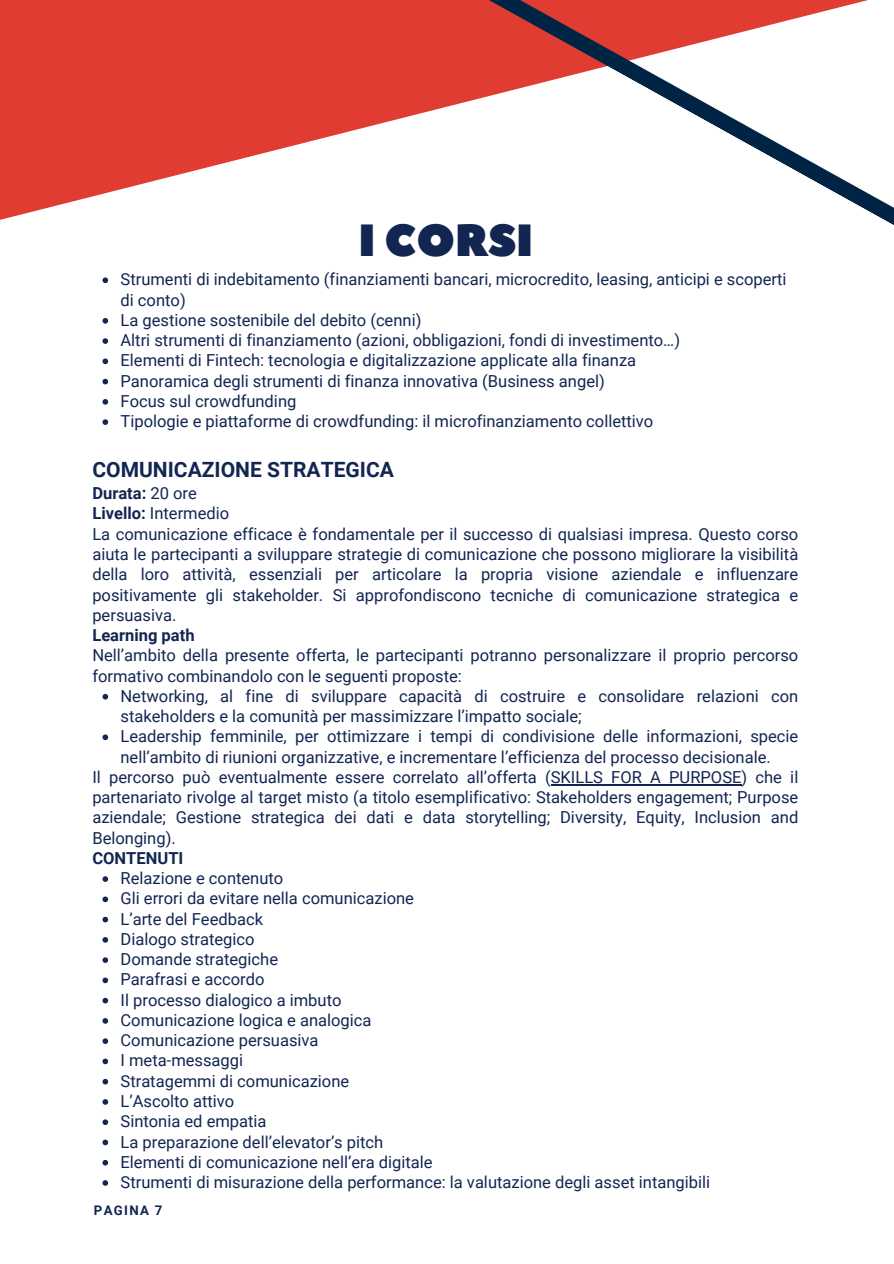
<style>
.page{position:relative;width:894px;height:1264px;background:#fff}
.page>*{position:absolute;margin:0;border:0;box-sizing:border-box;transform-origin:0 0}
.t1{font:45px "Peace Sans";color:#132652}
.t2{font:700 21px "Roboto";color:#132652}
.t3{font:16.5px/20.2px "Roboto";color:#132652}
.t4{font:700 13.2px "Roboto";letter-spacing:.1em;color:#132652}
.s1{font-weight:700}
</style>
<div class="page">
<svg style="left:0;top:0;width:458px;height:341px"></svg>
<svg style="left:102px;top:277px;width:6px;height:6px"></svg>
<svg style="left:102px;top:318px;width:6px;height:5px"></svg>
<svg style="left:102px;top:338px;width:6px;height:6px"></svg>
<svg style="left:102px;top:358px;width:6px;height:6px"></svg>
<svg style="left:102px;top:379px;width:6px;height:5px"></svg>
<svg style="left:102px;top:399px;width:6px;height:5px"></svg>
<svg style="left:102px;top:419px;width:6px;height:6px"></svg>
<svg style="left:102px;top:694px;width:6px;height:5px"></svg>
<svg style="left:102px;top:734px;width:6px;height:6px"></svg>
<hr style="left:550px;top:784px;width:191px;height:1px;background:#132652">
<svg style="left:102px;top:876px;width:6px;height:5px"></svg>
<svg style="left:102px;top:896px;width:6px;height:6px"></svg>
<svg style="left:102px;top:916px;width:6px;height:6px"></svg>
<svg style="left:102px;top:937px;width:6px;height:5px"></svg>
<svg style="left:102px;top:957px;width:6px;height:5px"></svg>
<svg style="left:102px;top:977px;width:6px;height:6px"></svg>
<svg style="left:102px;top:997px;width:6px;height:6px"></svg>
<svg style="left:102px;top:1018px;width:6px;height:5px"></svg>
<svg style="left:102px;top:1038px;width:6px;height:5px"></svg>
<svg style="left:102px;top:1058px;width:6px;height:6px"></svg>
<svg style="left:102px;top:1078px;width:6px;height:6px"></svg>
<svg style="left:102px;top:1099px;width:6px;height:5px"></svg>
<svg style="left:102px;top:1119px;width:6px;height:5px"></svg>
<svg style="left:102px;top:1139px;width:6px;height:6px"></svg>
<svg style="left:102px;top:1159px;width:6px;height:6px"></svg>
<svg style="left:102px;top:1180px;width:6px;height:5px"></svg>
<svg style="left:458px;top:0;width:435px;height:225px"></svg>
<p class="t1" style="left:358px;top:211px;width:176px">I CORSI</p>
<p class="t3" style="left:120px;top:269px;width:667px">Strumenti di indebitamento (finanziamenti bancari, microcredito, leasing, anticipi e scoperti di conto)</p>
<h1 class="t3" style="left:120px;top:310px;width:302px">La gestione sostenibile del debito (cenni)</h1>
<p class="t3" style="left:120px;top:330px;width:561px">Altri strumenti di finanziamento (azioni, obbligazioni, fondi di investimento…)</p>
<p class="t3" style="left:120px;top:350px;width:517px">Elementi di Fintech: tecnologia e digitalizzazione applicate alla finanza</p>
<p class="t3" style="left:120px;top:371px;width:485px">Panoramica degli strumenti di finanza innovativa (Business angel)</p>
<p class="t3" style="left:120px;top:391px;width:177px">Focus sul crowdfunding</p>
<p class="t3" style="left:120px;top:411px;width:534px">Tipologie e piattaforme di crowdfunding: il microfinanziamento collettivo</p>
<p class="t2" style="left:92px;top:457px;width:303px">COMUNICAZIONE STRATEGICA</p>
<p class="t3" style="left:92px;top:483px;width:707px"><span class="s1">Durata:</span> 20 ore<br><span class="s1">Livello:</span> Intermedio<br>La comunicazione efficace è fondamentale per il successo di qualsiasi impresa. Questo corso aiuta le partecipanti a sviluppare strategie di comunicazione che possono migliorare la visibilità della loro attività, essenziali per articolare la propria visione aziendale e influenzare positivamente gli stakeholder. Si approfondiscono tecniche di comunicazione strategica e persuasiva.<br><span class="s1">Learning path<br></span>Nell’ambito della presente offerta, le partecipanti potranno personalizzare il proprio percorso formativo combinandolo con le seguenti proposte:</p>
<p class="t3" style="left:120px;top:686px;width:679px">Networking, al fine di sviluppare capacità di costruire e consolidare relazioni con stakeholders e la comunità per massimizzare l’impatto sociale;</p>
<h2 class="t3" style="left:120px;top:726px;width:679px">Leadership femminile, per ottimizzare i tempi di condivisione delle informazioni, specie nell’ambito di riunioni organizzative, e incrementare l’efficienza del processo decisionale.</h2>
<p class="t3" style="left:92px;top:767px;width:707px">Il percorso può eventualmente essere correlato all’offerta (SKILLS FOR A PURPOSE) che il partenariato rivolge al target misto (a titolo esemplificativo: Stakeholders engagement; Purpose aziendale; Gestione strategica dei dati e data storytelling; Diversity, Equity, Inclusion and Belonging).<br><span class="s1">CONTENUTI</span></p>
<p class="t3" style="left:120px;top:868px;width:164px">Relazione e contenuto</p>
<h2 class="t3" style="left:120px;top:888px;width:295px">Gli errori da evitare nella comunicazione</h2>
<p class="t3" style="left:120px;top:908px;width:144px">L’arte del Feedback</p>
<p class="t3" style="left:120px;top:929px;width:136px">Dialogo strategico</p>
<p class="t3" style="left:120px;top:949px;width:159px">Domande strategiche</p>
<p class="t3" style="left:120px;top:969px;width:145px">Parafrasi e accordo</p>
<p class="t3" style="left:120px;top:989px;width:222px">Il processo dialogico a imbuto</p>
<p class="t3" style="left:120px;top:1010px;width:252px">Comunicazione logica e analogica</p>
<p class="t3" style="left:120px;top:1030px;width:199px">Comunicazione persuasiva</p>
<p class="t3" style="left:120px;top:1050px;width:124px">I meta-messaggi</p>
<p class="t3" style="left:120px;top:1070px;width:230px">Stratagemmi di comunicazione</p>
<p class="t3" style="left:120px;top:1091px;width:115px">L’Ascolto attivo</p>
<p class="t3" style="left:120px;top:1111px;width:148px">Sintonia ed empatia</p>
<p class="t3" style="left:120px;top:1131px;width:264px">La preparazione dell’elevator’s pitch</p>
<p class="t3" style="left:120px;top:1151px;width:313px">Elementi di comunicazione nell’era digitale</p>
<p class="t3" style="left:120px;top:1172px;width:591px">Strumenti di misurazione della performance: la valutazione degli asset intangibili</p>
<p class="t4" style="left:94px;top:1202px;width:70px">PAGINA 7</p>
</div>
